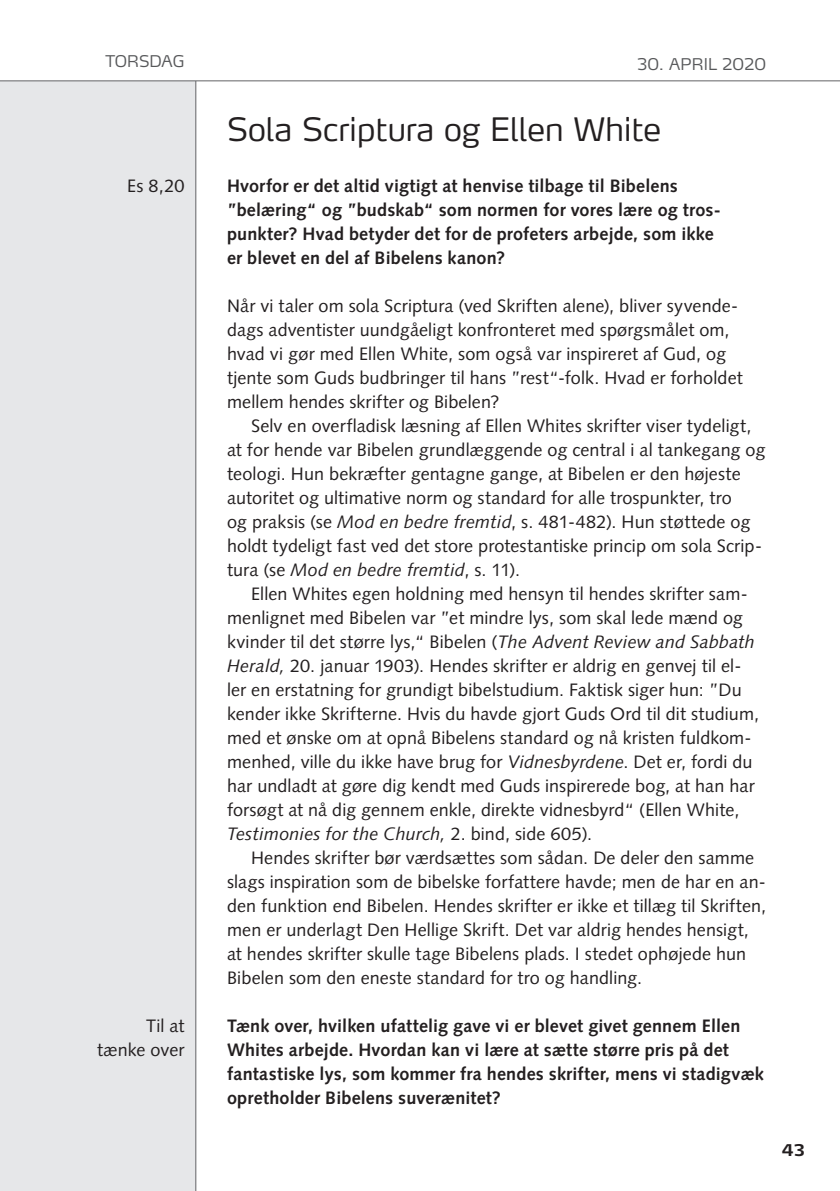
<style>
.page{position:relative;width:840px;height:1191px;background:#fff}
.page>*{position:absolute;margin:0;border:0;box-sizing:border-box;transform-origin:0 0}
.t1{font:300 32px "Max LF";color:#231f20}
.t2{font:18px/24px "Syntax LT Std";letter-spacing:.005em;color:#231f20}
.t3{font:700 18px/24px "Syntax LT Std";letter-spacing:.01em;color:#231f20}
.t4{font:300 16px "Max LF";letter-spacing:.005em;color:#57585a}
.t5{font:700 16px "Max LF";color:#231f20}
.s1{font-style:italic}
</style>
<div class="page">
<div style="left:0;top:0;width:196px;height:1191px;background:#e6e7e9"></div>
<hr style="left:195px;top:0;width:1px;height:1191px;background:#636366">
<div style="left:0;top:0;width:839px;height:81px;background:#fff"></div>
<hr style="left:0;top:80px;width:839px;height:1px;background:#636366">
<p class="t4" style="left:105px;top:51px;width:80px">TORSDAG</p>
<p class="t2" style="left:127px;top:174px;width:59px">Es 8,20</p>
<p class="t2" style="left:97px;top:1014px;width:89px;text-align:right">Til at tænke over</p>
<p class="t4" style="left:636px;top:54px;width:130px">30. APRIL 2020</p>
<h1 class="t1" style="left:227px;top:109px;width:435px">Sola Scriptura og Ellen White</h1>
<p class="t3" style="left:227px;top:174px;width:495px">Hvorfor er det altid vigtigt at henvise tilbage til Bibelens ”belæring“ og ”budskab“ som normen for vores lære og tros&shy;punkter? Hvad betyder det for de profeters arbejde, som ikke er blevet en del af Bibelens kanon?</p>
<p class="t2" style="left:227px;top:294px;width:517px">Når vi taler om sola Scriptura (ved Skriften alene), bliver syvende&shy;dags adventister uundgåeligt konfronteret med spørgsmålet om, hvad vi gør med Ellen White, som også var inspireret af Gud, og tjente som Guds budbringer til hans ”rest“-folk. Hvad er forholdet mellem hendes skrifter og Bibelen?</p>
<p class="t2" style="left:227px;top:414px;width:539px;text-indent:24px">Selv en overfladisk læsning af Ellen Whites skrifter viser tydeligt, at for hende var Bibelen grundlæggende og central i al tankegang og teologi. Hun bekræfter gentagne gange, at Bibelen er den højeste autoritet og ultimative norm og standard for alle trospunkter, tro<br>og praksis (se <span class="s1">Mod en bedre fremtid</span>, s. 481-482). Hun støttede og holdt tydeligt fast ved det store protestantiske princip om sola Scrip&shy;tura (se <span class="s1">Mod en bedre fremtid</span>, s. 11).</p>
<p class="t2" style="left:227px;top:582px;width:533px;text-indent:24px">Ellen Whites egen holdning med hensyn til hendes skrifter sam&shy;menlignet med Bibelen var ”et mindre lys, som skal lede mænd og kvinder til det større lys,“ Bibelen (<span class="s1">The Advent Review and Sabbath Herald,</span> 20. januar 1903). Hendes skrifter er aldrig en genvej til el&shy;ler en erstatning for grundigt bibelstudium. Faktisk siger hun: ”Du kender ikke Skrifterne. Hvis du havde gjort Guds Ord til dit studium, med et ønske om at opnå Bibelens standard og nå kristen fuldkom&shy;menhed, ville du ikke have brug for <span class="s1">Vidnesbyrdene</span>. Det er, fordi du har undladt at gøre dig kendt med Guds inspirerede bog, at han har forsøgt at nå dig gennem enkle, direkte vidnesbyrd“ (Ellen White, <span class="s1">Testimonies for the Church,</span> 2. bind, side 605).</p>
<p class="t2" style="left:227px;top:846px;width:540px;text-indent:24px">Hendes skrifter bør værdsættes som sådan. De deler den samme slags inspiration som de bibelske forfattere havde; men de har en an&shy;den funktion end Bibelen. Hendes skrifter er ikke et tillæg til Skriften, men er underlagt Den Hellige Skrift. Det var aldrig hendes hensigt, at hendes skrifter skulle tage Bibelens plads. I stedet ophøjede hun Bibelen som den eneste standard for tro og handling.</p>
<p class="t3" style="left:227px;top:1014px;width:538px">Tænk over, hvilken ufattelig gave vi er blevet givet gennem Ellen Whites arbejde. Hvordan kan vi lære at sætte større pris på det fantastiske lys, som kommer fra hendes skrifter, mens vi stadigvæk opretholder Bibelens suverænitet?</p>
<p class="t5" style="left:781px;top:1140px;width:25px">43</p>
</div>
